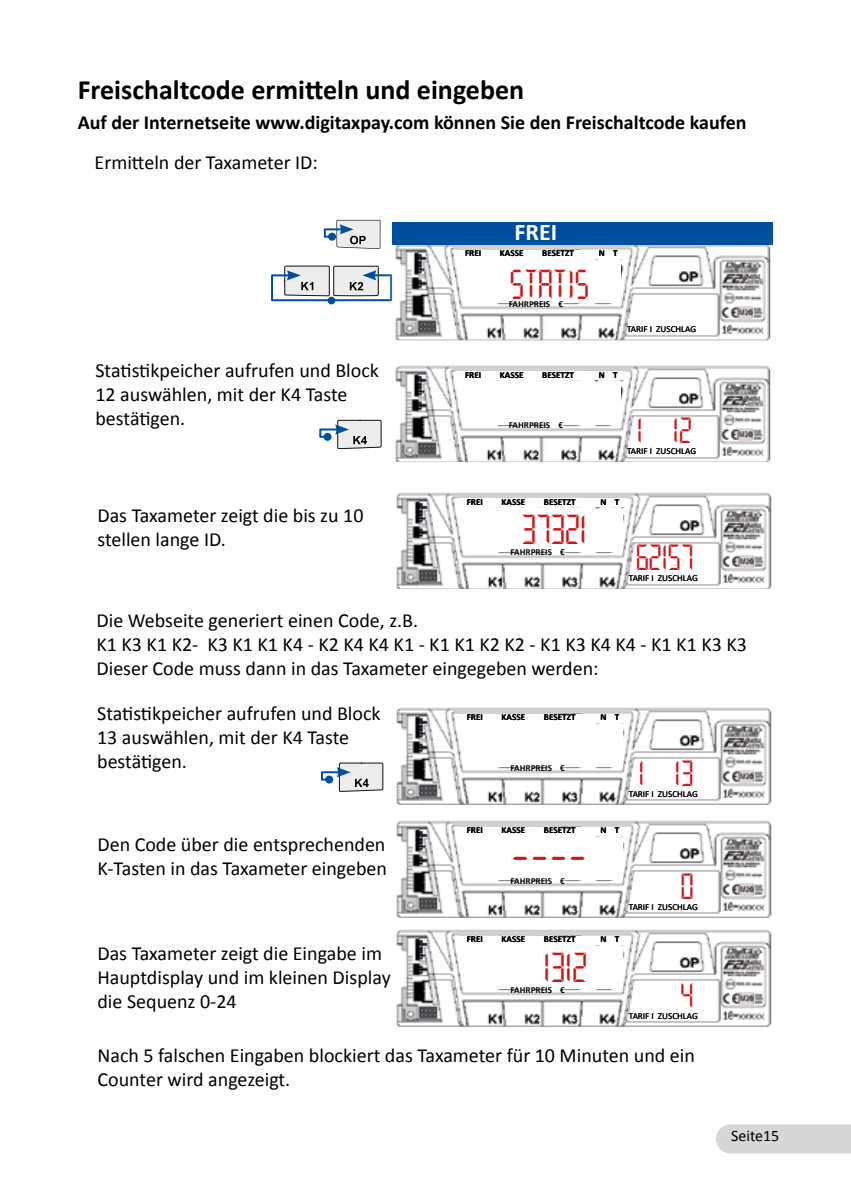
<style>
.page{position:relative;width:851px;height:1202px;background:#fff}
.page>*{position:absolute;margin:0;border:0;box-sizing:border-box;transform-origin:0 0}
.t1{font:46px "DIGITAL";color:#cd1719}
.t2{font:40px "DIGITAL";color:#cd1719}
.t3{font:700 28px "Calibri";color:#000}
.t4{font:700 24px "Calibri";color:#fff}
.t5{font:20px/24px "Calibri";color:#000}
.t6{font:700 20px "Calibri";color:#000}
.t7{font:16px "Calibri";color:#000}
.t8{font:700 9.2px "Calibri";color:#000}
.t9{font:9.2px "Calibri";color:#000}
</style>
<div class="page">
<div style="left:716px;top:1124px;width:134px;height:29px;background:#d7d7d7"></div>
<div style="left:392px;top:222px;width:381px;height:22px;background:#004f9f"></div>
<svg style="left:324px;top:220px;width:56px;height:29px"></svg>
<svg style="left:271px;top:265px;width:119px;height:36px"></svg>
<div style="left:327px;top:297px;width:8px;height:7px;background:#004f9f;border-radius:50%"></div>
<img style="left:390px;top:244px;width:381px;height:96px">
<img style="left:390px;top:274px;width:2px;height:27px">
<div style="left:472px;top:261px;width:149px;height:42px;background:#fff"></div>
<div style="left:636px;top:301px;width:79px;height:19px;background:#fff"></div>
<div style="left:456px;top:250px;width:168px;height:8px;background:#fff"></div>
<div style="left:628px;top:320px;width:84px;height:13px;background:#fff"></div>
<img style="left:395px;top:365px;width:376px;height:97px">
<div style="left:472px;top:383px;width:149px;height:42px;background:#fff"></div>
<div style="left:636px;top:422px;width:79px;height:19px;background:#fff"></div>
<div style="left:456px;top:371px;width:168px;height:9px;background:#fff"></div>
<div style="left:628px;top:441px;width:84px;height:13px;background:#fff"></div>
<svg style="left:319px;top:420px;width:62px;height:29px"></svg>
<img style="left:396px;top:492px;width:376px;height:97px">
<div style="left:474px;top:510px;width:148px;height:42px;background:#fff"></div>
<div style="left:637px;top:549px;width:79px;height:19px;background:#fff"></div>
<div style="left:458px;top:498px;width:168px;height:9px;background:#fff"></div>
<div style="left:630px;top:568px;width:84px;height:13px;background:#fff"></div>
<img style="left:396px;top:707px;width:376px;height:97px">
<div style="left:474px;top:725px;width:148px;height:42px;background:#fff"></div>
<div style="left:637px;top:765px;width:79px;height:19px;background:#fff"></div>
<div style="left:458px;top:714px;width:168px;height:9px;background:#fff"></div>
<div style="left:630px;top:784px;width:84px;height:13px;background:#fff"></div>
<svg style="left:321px;top:762px;width:62px;height:30px"></svg>
<img style="left:396px;top:820px;width:376px;height:98px">
<div style="left:474px;top:838px;width:148px;height:42px;background:#fff"></div>
<div style="left:637px;top:878px;width:79px;height:19px;background:#fff"></div>
<div style="left:458px;top:827px;width:168px;height:9px;background:#fff"></div>
<div style="left:630px;top:897px;width:84px;height:13px;background:#fff"></div>
<img style="left:396px;top:929px;width:376px;height:97px">
<div style="left:474px;top:947px;width:148px;height:42px;background:#fff"></div>
<div style="left:637px;top:987px;width:79px;height:19px;background:#fff"></div>
<div style="left:458px;top:936px;width:168px;height:9px;background:#fff"></div>
<div style="left:630px;top:1006px;width:84px;height:13px;background:#fff"></div>
<h3 class="t3" style="left:78px;top:71px;width:448px">Freischaltcode ermitteln und eingeben</h3>
<p class="t6" style="left:78px;top:110px;width:670px">Auf der Internetseite www.digitaxpay.com können Sie den Freischaltcode kaufen</p>
<p class="t5" style="left:95px;top:151px;width:225px">Ermitteln der Taxameter ID:</p>
<p class="t4" style="left:514px;top:217px;width:44px">FREI</p>
<p class="t8" style="left:465px;top:247px;width:18px">FREI</p>
<p class="t8" style="left:500px;top:247px;width:25px">KASSE</p>
<p class="t8" style="left:542px;top:247px;width:33px">BESETZT</p>
<p class="t8" style="left:599px;top:247px;width:20px">N T</p>
<h1 class="t1" style="left:509px;top:265px;width:81px">STATIS</h1>
<p class="t5" style="left:95px;top:358px;width:285px">Statistikpeicher aufrufen und Block<br>12 auswählen, mit der K4 Taste bestätigen.</p>
<p class="t5" style="left:97px;top:503px;width:267px">Das Taxameter zeigt die bis zu 10 stellen lange ID.</p>
<p class="t8" style="left:508px;top:297px;width:56px">FAHRPREIS €</p>
<p class="t9" style="left:627px;top:323px;width:70px">TARIF I ZUSCHLAG</p>
<p class="t8" style="left:465px;top:368px;width:18px">FREI</p>
<p class="t8" style="left:500px;top:368px;width:25px">KASSE</p>
<p class="t8" style="left:542px;top:368px;width:33px">BESETZT</p>
<p class="t8" style="left:599px;top:368px;width:20px">N T</p>
<p class="t8" style="left:508px;top:419px;width:56px">FAHRPREIS €</p>
<h2 class="t2" style="left:636px;top:414px;width:56px">1 12</h2>
<p class="t9" style="left:627px;top:444px;width:70px">TARIF I ZUSCHLAG</p>
<p class="t8" style="left:466px;top:495px;width:18px">FREI</p>
<p class="t8" style="left:501px;top:495px;width:25px">KASSE</p>
<p class="t8" style="left:544px;top:495px;width:33px">BESETZT</p>
<p class="t8" style="left:600px;top:495px;width:20px">N T</p>
<h1 class="t1" style="left:521px;top:510px;width:67px">37321</h1>
<p class="t8" style="left:510px;top:546px;width:56px">FAHRPREIS €</p>
<h2 class="t2" style="left:636px;top:541px;width:59px">62157</h2>
<p class="t9" style="left:628px;top:571px;width:70px">TARIF I ZUSCHLAG</p>
<p class="t5" style="left:96px;top:609px;width:652px">Die Webseite generiert einen Code, z.B.<br>K1 K3 K1 K2- K3 K1 K1 K4 - K2 K4 K4 K1 - K1 K1 K2 K2 - K1 K3 K4 K4 - K1 K1 K3 K3<br>Dieser Code muss dann in das Taxameter eingegeben werden:</p>
<p class="t8" style="left:466px;top:711px;width:18px">FREI</p>
<p class="t8" style="left:501px;top:711px;width:25px">KASSE</p>
<p class="t8" style="left:544px;top:711px;width:33px">BESETZT</p>
<p class="t8" style="left:600px;top:711px;width:20px">N T</p>
<p class="t5" style="left:97px;top:701px;width:285px">Statistikpeicher aufrufen und Block<br>13 auswählen, mit der K4 Taste bestätigen.</p>
<p class="t8" style="left:510px;top:761px;width:56px">FAHRPREIS €</p>
<h2 class="t2" style="left:638px;top:756px;width:56px">1 13</h2>
<p class="t5" style="left:97px;top:832px;width:291px">Den Code über die entsprechenden<br>K-Tasten in das Taxameter eingeben</p>
<p class="t9" style="left:628px;top:787px;width:70px">TARIF I ZUSCHLAG</p>
<p class="t8" style="left:466px;top:824px;width:18px">FREI</p>
<p class="t8" style="left:501px;top:824px;width:25px">KASSE</p>
<p class="t8" style="left:544px;top:824px;width:33px">BESETZT</p>
<p class="t8" style="left:600px;top:824px;width:20px">N T</p>
<h1 class="t1" style="left:511px;top:839px;width:78px">----</h1>
<p class="t8" style="left:510px;top:875px;width:56px">FAHRPREIS €</p>
<h2 class="t2" style="left:680px;top:870px;width:14px">0</h2>
<p class="t9" style="left:628px;top:900px;width:70px">TARIF I ZUSCHLAG</p>
<p class="t8" style="left:466px;top:933px;width:18px">FREI</p>
<p class="t8" style="left:501px;top:933px;width:25px">KASSE</p>
<p class="t8" style="left:544px;top:933px;width:33px">BESETZT</p>
<p class="t8" style="left:600px;top:933px;width:20px">N T</p>
<p class="t5" style="left:97px;top:941px;width:295px">Das Taxameter zeigt die Eingabe im<br>Hauptdisplay und im kleinen Display die Sequenz 0-24</p>
<p class="t5" style="left:98px;top:1044px;width:598px">Nach 5 falschen Eingaben blockiert das Taxameter für 10 Minuten und ein<br>Counter wird angezeigt.</p>
<h1 class="t1" style="left:543px;top:948px;width:45px">1312</h1>
<p class="t8" style="left:510px;top:983px;width:56px">FAHRPREIS €</p>
<h2 class="t2" style="left:680px;top:978px;width:14px">4</h2>
<p class="t9" style="left:628px;top:1009px;width:70px">TARIF I ZUSCHLAG</p>
<p class="t7" style="left:731px;top:1125px;width:50px">Seite15</p>
</div>
